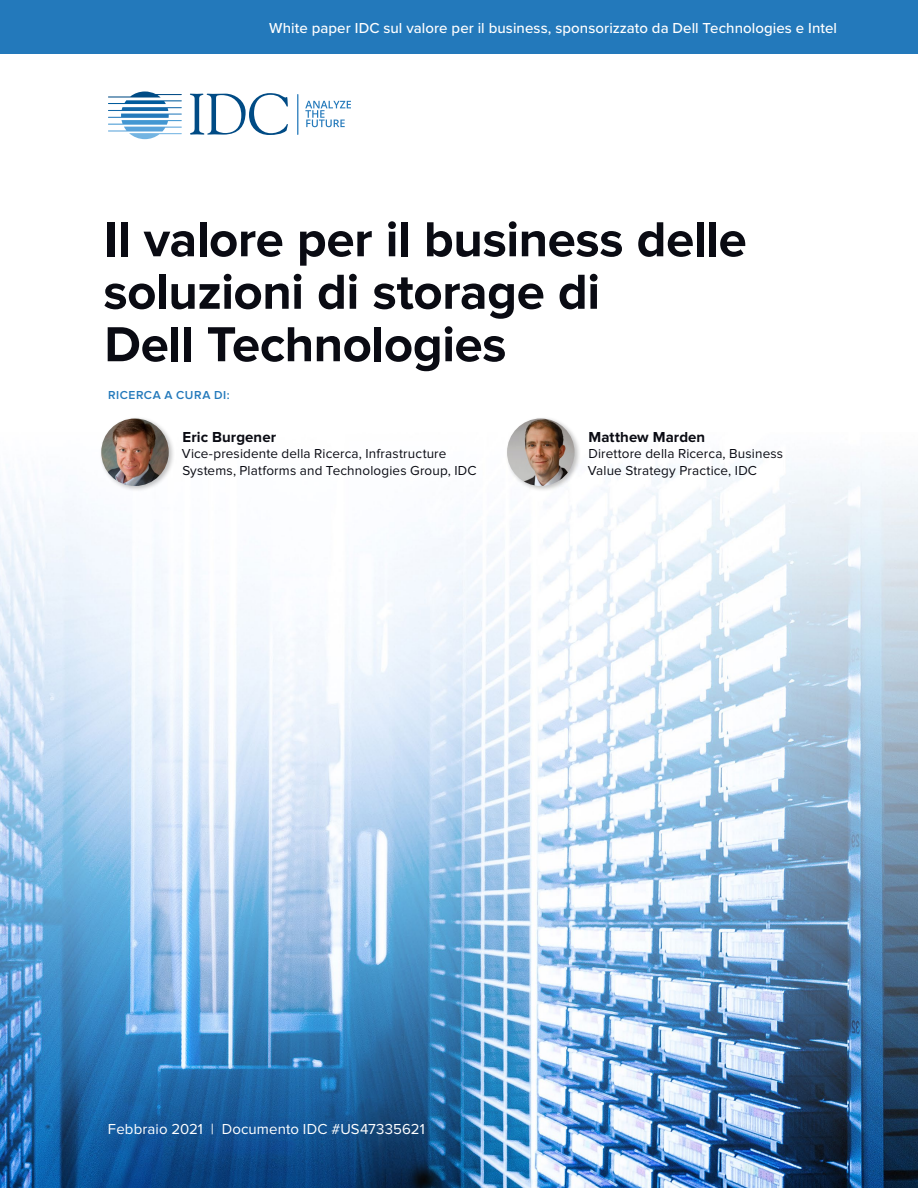
<style>
.page{position:relative;width:918px;height:1188px;background:#fff}
.page>*{position:absolute;margin:0;border:0;box-sizing:border-box;transform-origin:0 0}
.t1{font:700 51px/52.5px "Proxima Nova";letter-spacing:-.01em;color:#0a0b13}
.t2{font:500 15px "Proxima Nova";letter-spacing:.005em;color:#fff}
.t3{font:15px "Proxima Nova";letter-spacing:.005em;color:#fff}
.t4{font:700 15px "Proxima Nova";letter-spacing:.005em;color:#0a0b13}
.t5{font:13.5px/16.5px "Proxima Nova";letter-spacing:.01em;color:#0a0b13}
.t6{font:600 12px "Proxima Nova";letter-spacing:.045em;color:#2379bb}
</style>
<div class="page">
<img style="left:0;top:461px;width:918px;height:727px">
<div style="left:0;top:0;width:918px;height:54px;background:#2379bb"></div>
<svg style="left:190px;top:93px;width:98px;height:42px"></svg>
<svg style="left:108px;top:92px;width:74px;height:47px"></svg>
<svg style="left:297px;top:94px;width:1px;height:41px"></svg>
<svg style="left:305px;top:101px;width:46px;height:26px"></svg>
<div style="left:99px;top:416px;width:76px;height:77px;background:#000;opacity:.25"></div>
<img style="left:101px;top:418px;width:68px;height:68px;border-radius:34px">
<div style="left:505px;top:416px;width:76px;height:77px;background:#000;opacity:.25"></div>
<img style="left:507px;top:418px;width:68px;height:68px;border-radius:34px">
<p class="t2" style="left:269px;top:17px;width:569px">White paper IDC sul valore per il business, sponsorizzato da Dell Technologies e Intel</p>
<h1 class="t1" style="left:103px;top:214px;width:645px">Il valore per il business delle soluzioni di storage di<br>Dell Technologies</h1>
<p class="t6" style="left:108px;top:389px;width:123px">RICERCA A CURA DI:</p>
<p class="t4" style="left:183px;top:428px;width:95px">Eric Burgener</p>
<p class="t5" style="left:182px;top:446px;width:296px">Vice-presidente della Ricerca, Infrastructure<br>Systems, Platforms and Technologies Group, IDC</p>
<p class="t4" style="left:588px;top:428px;width:118px">Matthew Marden</p>
<p class="t5" style="left:588px;top:446px;width:197px">Direttore della Ricerca, Business<br>Value Strategy Practice, IDC</p>
<p class="t3" style="left:108px;top:1120px;width:318px">Febbraio 2021 | Documento IDC #US47335621</p>
</div>
